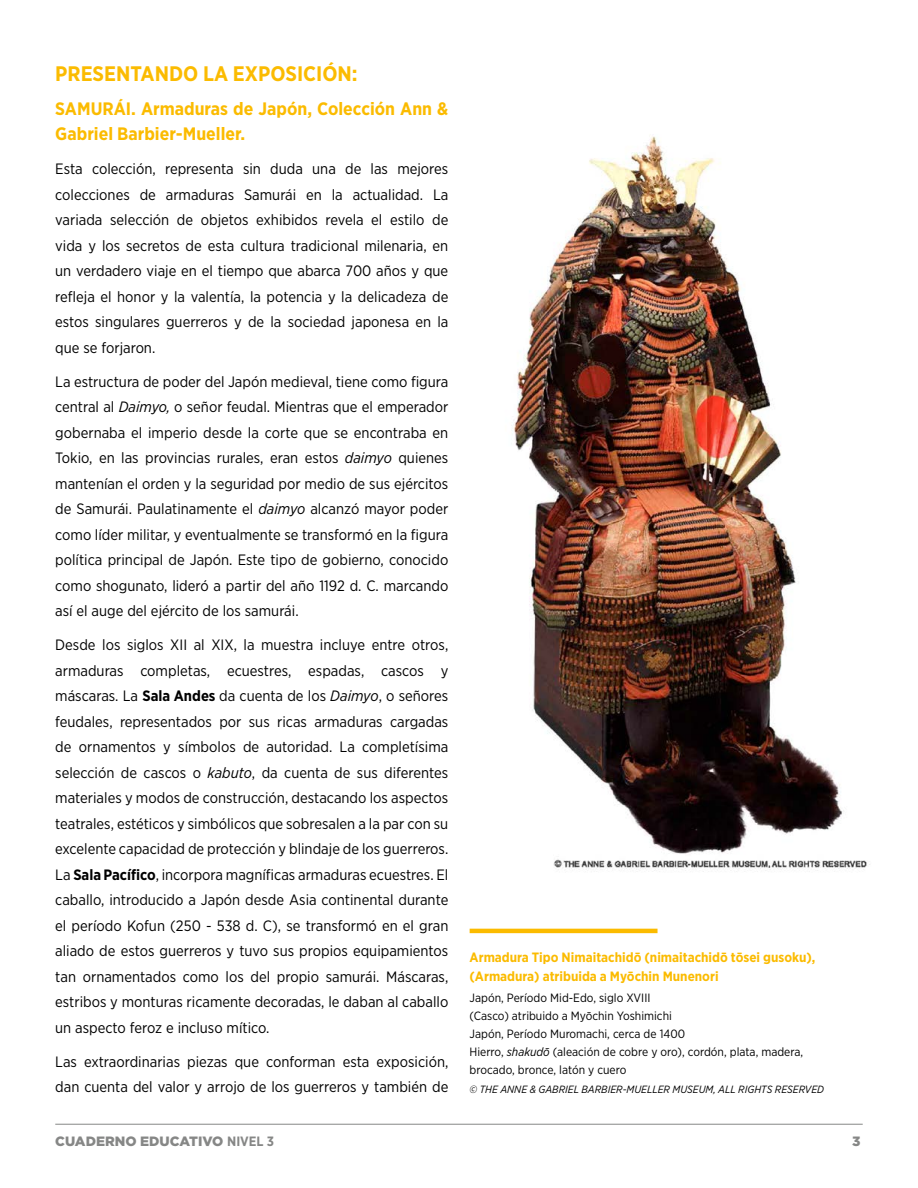
<style>
.page{position:relative;width:918px;height:1188px;background:#fff}
.page>*{position:absolute;margin:0;border:0;box-sizing:border-box;transform-origin:0 0}
.t1{font:700 21px "Gotham Narrow";color:#fbbb00}
.t2{font:700 18px/25.5px "Gotham Narrow";color:#fbbb00}
.t3{font:15px/25.5px "Gotham Narrow";color:#000;text-align:justify}
.t4{font:700 13.5px/18.3px "Gotham Narrow";color:#fbbb00}
.t5{font:900 13.5px "Gotham";color:#868786}
.t6{font:12px/18.3px "Gotham Narrow";color:#000}
.t7{font:italic 10.5px "Gotham Narrow";color:#000}
.s1{font-style:italic}
.s2{font-weight:700}
.s3{font-family:"Gotham Narrow";font-weight:700}
</style>
<div class="page">
<hr style="left:55px;top:1124px;width:808px;height:1px;background:#868786">
<hr style="left:470px;top:929px;width:188px;height:4px;background:#fbbb00">
<img style="left:513px;top:136px;width:357px;height:736px">
<h1 class="t1" style="left:55px;top:60px;width:304px">PRESENTANDO LA EXPOSICIÓN:</h1>
<p class="t2" style="left:55px;top:95px;width:395px">SAMURÁI. Armaduras de Japón, Colección Ann &amp;<br>Gabriel Barbier-Mueller.</p>
<p class="t3" style="left:55px;top:156px;width:395px">Esta colección, representa sin duda una de las mejores colecciones de armaduras Samurái en la actualidad. La variada selección de objetos exhibidos revela el estilo de vida y los secretos de esta cultura tradicional milenaria, en un verdadero viaje en el tiempo que abarca 700 años y que refleja el honor y la valentía, la potencia y la delicadeza de estos singulares guerreros y de la sociedad japonesa en la que se forjaron.</p>
<p class="t3" style="left:55px;top:368px;width:395px">La estructura de poder del Japón medieval, tiene como figura central al <span class="s1">Daimyo,</span> o señor feudal. Mientras que el emperador gobernaba el imperio desde la corte que se encontraba en Tokio, en las provincias rurales, eran estos <span class="s1">daimyo</span> quienes mantenían el orden y la seguridad por medio de sus ejércitos de Samurái. Paulatinamente el <span class="s1">daimyo</span> alcanzó mayor poder como líder militar, y eventualmente se transformó en la figura política principal de Japón. Este tipo de gobierno, conocido como shogunato, lideró a partir del año 1192 d. C. marcando así el auge del ejército de los samurái.</p>
<p class="t3" style="left:55px;top:632px;width:395px">Desde los siglos XII al XIX, la muestra incluye entre otros, armaduras completas, ecuestres, espadas, cascos y máscaras. La <span class="s2">Sala Andes</span> da cuenta de los <span class="s1">Daimyo</span>, o señores feudales, representados por sus ricas armaduras cargadas de ornamentos y símbolos de autoridad. La completísima selección de cascos o <span class="s1">kabuto</span>, da cuenta de sus diferentes materiales y modos de construcción, destacando los aspectos teatrales, estéticos y simbólicos que sobresalen a la par con su excelente capacidad de protección y blindaje de los guerreros.<br>La <span class="s2">Sala Pacífico</span>, incorpora magníficas armaduras ecuestres. El caballo, introducido a Japón desde Asia continental durante el período Kofun (250 - 538 d. C), se transformó en el gran aliado de estos guerreros y tuvo sus propios equipamientos tan ornamentados como los del propio samurái. Máscaras, estribos y monturas ricamente decoradas, le daban al caballo un aspecto feroz e incluso mítico.</p>
<p class="t3" style="left:55px;top:1048px;width:395px">Las extraordinarias piezas que conforman esta exposición, dan cuenta del valor y arrojo de los guerreros y también de</p>
<p class="t4" style="left:470px;top:948px;width:347px">Armadura Tipo Nimaitachidō (nimaitachidō tōsei gusoku), (Armadura) atribuida a Myōchin Munenori</p>
<p class="t6" style="left:470px;top:988px;width:335px">Japón, Período Mid-Edo, siglo XVIII<br>(Casco) atribuido a Myōchin Yoshimichi<br>Japón, Período Muromachi, cerca de 1400<br>Hierro, <span class="s1">shakudō</span> (aleación de cobre y oro), cordón, plata, madera, brocado, bronce, latón y cuero</p>
<p class="t7" style="left:470px;top:1083px;width:356px">© THE ANNE &amp; GABRIEL BARBIER-MUELLER MUSEUM, ALL RIGHTS RESERVED</p>
<p class="t5" style="left:55px;top:1133px;width:220px">CUADERNO EDUCATIVO <span class="s3">NIVEL 3</span></p>
<p class="t5" style="left:852px;top:1133px;width:10px">3</p>
</div>
